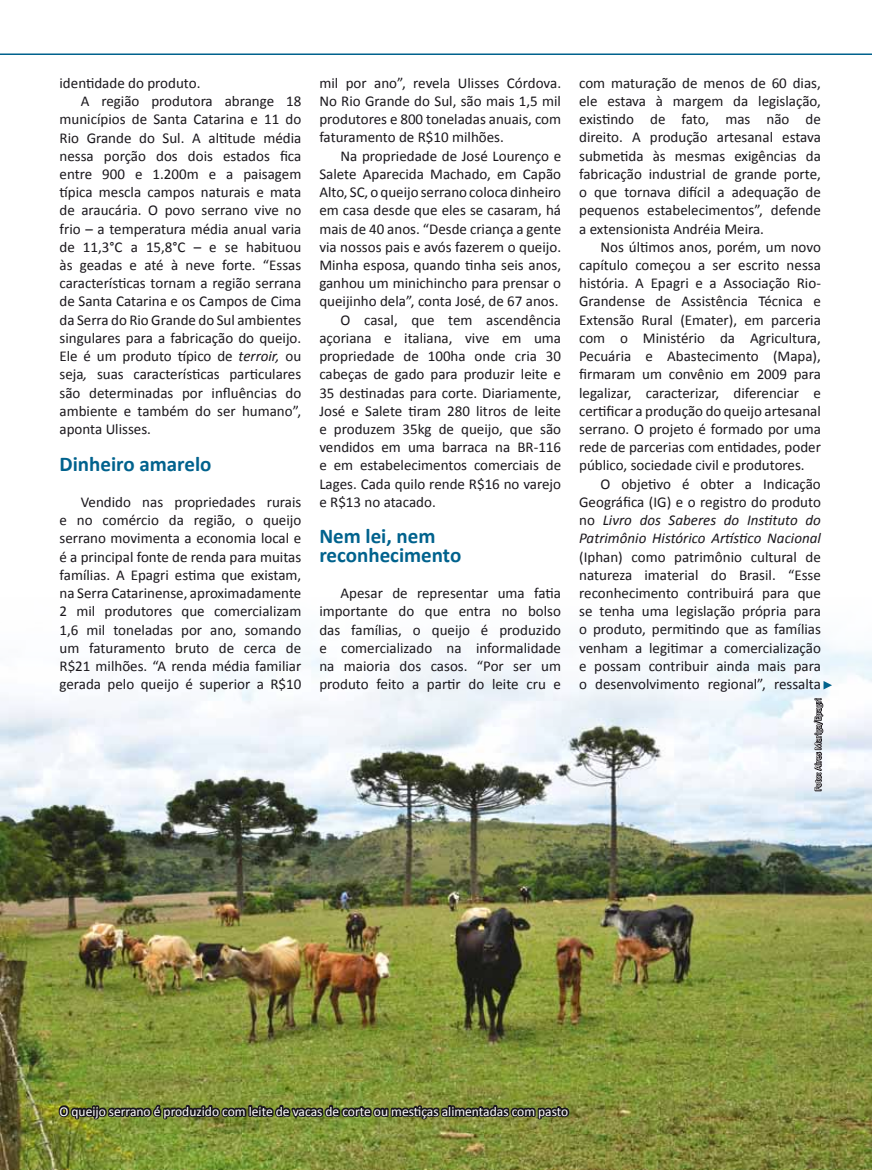
<style>
.page{position:relative;width:872px;height:1170px;background:#fff}
.page>*{position:absolute;margin:0;border:0;box-sizing:border-box;transform-origin:0 0}
.t1{font:700 21px/18.1px "Calibri";color:#00628d}
.t2{font:15px/18.1px "Calibri";color:#1a171c;text-align:justify}
.t3{font:italic 15px/18.1px "Calibri";color:#1a171c;text-align:justify}
.t4{font:13.5px "Calibri";color:#fff}
.t5{font:9px "Calibri";color:#fff}
.s1{font-style:italic}
.s2{font-style:normal}
</style>
<div class="page">
<hr style="left:0;top:53px;width:872px;height:2px;background:#00628d">
<img style="left:0;top:636px;width:872px;height:533px">
<svg style="left:57px;top:1091px;width:514px;height:41px;background:#6e7933"></svg>
<svg style="left:812px;top:696px;width:12px;height:96px"></svg>
<svg style="left:823px;top:681px;width:9px;height:8px"></svg>
<p class="t2" style="left:60px;top:73px;width:142px">identidade do produto.</p>
<p class="t2" style="left:81px;top:92px;width:222px">A região produtora abrange 18</p>
<p class="t2" style="left:60px;top:110px;width:243px">municípios de Santa Catarina e 11 do</p>
<p class="t2" style="left:60px;top:128px;width:243px">Rio Grande do Sul. A altitude média</p>
<p class="t2" style="left:60px;top:146px;width:243px">nessa porção dos dois estados fica</p>
<p class="t2" style="left:60px;top:164px;width:243px">entre 900 e 1.200m e a paisagem</p>
<p class="t2" style="left:60px;top:183px;width:243px">típica mescla campos naturais e mata</p>
<p class="t2" style="left:60px;top:201px;width:243px">de araucária. O povo serrano vive no</p>
<p class="t2" style="left:60px;top:219px;width:243px">frio – a temperatura média anual varia</p>
<p class="t2" style="left:60px;top:237px;width:243px">de 11,3°C a 15,8°C – e se habituou</p>
<p class="t2" style="left:60px;top:255px;width:243px">às geadas e até à neve forte. “Essas</p>
<p class="t2" style="left:60px;top:274px;width:243px">características tornam a região serrana</p>
<p class="t2" style="left:60px;top:292px;width:243px">de Santa Catarina e os Campos de Cima</p>
<p class="t2" style="left:60px;top:310px;width:243px">da Serra do Rio Grande do Sul ambientes</p>
<p class="t2" style="left:60px;top:328px;width:243px">singulares para a fabricação do queijo.</p>
<p class="t2" style="left:60px;top:346px;width:243px">Ele é um produto típico de <span class="s1">terroir,</span> ou</p>
<p class="t2" style="left:60px;top:365px;width:243px">seja<span class="s1">,</span> suas características particulares</p>
<p class="t2" style="left:60px;top:383px;width:243px">são determinadas por influências do</p>
<p class="t2" style="left:60px;top:401px;width:243px">ambiente e também do ser humano”,</p>
<p class="t2" style="left:60px;top:419px;width:93px">aponta Ulisses.</p>
<h1 class="t1" style="left:60px;top:453px;width:153px">Dinheiro amarelo</h1>
<p class="t2" style="left:60px;top:492px;width:243px;text-indent:21px">Vendido nas propriedades rurais e no comércio da região, o queijo serrano movimenta a economia local e é a principal fonte de renda para muitas famílias. A Epagri estima que existam, na Serra Catarinense, aproximadamente 2 mil produtores que comercializam 1,6 mil toneladas por ano, somando um faturamento bruto de cerca de R$21 milhões. “A renda média familiar gerada pelo queijo é superior a R$10</p>
<p class="t2" style="left:319px;top:73px;width:243px">mil por ano”, revela Ulisses Córdova.<br>No Rio Grande do Sul, são mais 1,5 mil produtores e 800 toneladas anuais, com faturamento de R$10 milhões.</p>
<p class="t2" style="left:340px;top:146px;width:222px">Na propriedade de José Lourenço e</p>
<p class="t2" style="left:319px;top:164px;width:243px">Salete Aparecida Machado, em Capão</p>
<p class="t2" style="left:319px;top:183px;width:243px">Alto, SC, o queijo serrano coloca dinheiro</p>
<p class="t2" style="left:319px;top:201px;width:243px">em casa desde que eles se casaram, há</p>
<p class="t2" style="left:319px;top:219px;width:243px">mais de 40 anos. “Desde criança a gente</p>
<p class="t2" style="left:319px;top:237px;width:243px">via nossos pais e avós fazerem o queijo.</p>
<p class="t2" style="left:319px;top:255px;width:243px">Minha esposa, quando tinha seis anos,</p>
<p class="t2" style="left:319px;top:274px;width:243px">ganhou um minichincho para prensar o</p>
<p class="t2" style="left:319px;top:292px;width:241px">queijinho dela”, conta José, de 67 anos.</p>
<p class="t2" style="left:340px;top:310px;width:222px">O casal, que tem ascendência</p>
<p class="t2" style="left:319px;top:328px;width:243px">açoriana e italiana, vive em uma</p>
<p class="t2" style="left:319px;top:346px;width:243px">propriedade de 100ha onde cria 30</p>
<p class="t2" style="left:319px;top:365px;width:243px">cabeças de gado para produzir leite e</p>
<p class="t2" style="left:319px;top:383px;width:243px">35 destinadas para corte. Diariamente,</p>
<p class="t2" style="left:319px;top:401px;width:243px">José e Salete tiram 280 litros de leite</p>
<p class="t2" style="left:319px;top:419px;width:243px">e produzem 35kg de queijo, que são</p>
<p class="t2" style="left:319px;top:437px;width:243px">vendidos em uma barraca na BR-116</p>
<p class="t2" style="left:319px;top:456px;width:243px">e em estabelecimentos comerciais de</p>
<p class="t2" style="left:319px;top:474px;width:243px">Lages. Cada quilo rende R$16 no varejo</p>
<p class="t2" style="left:319px;top:492px;width:118px">e R$13 no atacado.</p>
<h1 class="t1" style="left:319px;top:526px;width:143px">Nem lei, nem reconhecimento</h1>
<p class="t2" style="left:319px;top:583px;width:243px;text-indent:21px">Apesar de representar uma fatia importante do que entra no bolso das famílias, o queijo é produzido e comercializado na informalidade na maioria dos casos. “Por ser um produto feito a partir do leite cru e</p>
<p class="t2" style="left:579px;top:73px;width:243px">com maturação de menos de 60 dias, ele estava à margem da legislação, existindo de fato, mas não de direito. A produção artesanal estava submetida às mesmas exigências da fabricação industrial de grande porte, o que tornava difícil a adequação de pequenos estabelecimentos”, defende a extensionista Andréia Meira.</p>
<p class="t2" style="left:579px;top:237px;width:243px;text-indent:21px">Nos últimos anos, porém, um novo capítulo começou a ser escrito nessa história. A Epagri e a Associação Rio-Grandense de Assistência Técnica e Extensão Rural (Emater), em parceria com o Ministério da Agricultura, Pecuária e Abastecimento (Mapa), firmaram um convênio em 2009 para legalizar, caracterizar, diferenciar e certificar a produção do queijo artesanal serrano. O projeto é formado por uma rede de parcerias com entidades, poder público, sociedade civil e produtores.</p>
<p class="t3" style="left:579px;top:474px;width:243px;text-indent:21px"><span class="s2">O objetivo é obter a Indicação Geográfica (IG) e o registro do produto no</span> Livro dos Saberes do Instituto do Patrimônio Histórico Artístico Nacional</p>
<p class="t2" style="left:579px;top:547px;width:243px">(Iphan) como patrimônio cultural de natureza imaterial do Brasil. “Esse reconhecimento contribuirá para que se tenha uma legislação própria para o produto, permitindo que as famílias venham a legitimar a comercialização e possam contribuir ainda mais para o desenvolvimento regional”, ressalta</p>
<p class="t5" style="left:811px;top:791px;width:95px;rotate:-90deg">Foto: Aires Mariga/Epagri</p>
<p class="t4" style="left:60px;top:1101px;width:510px">O queijo serrano é produzido com leite de vacas de corte ou mestiças alimentadas com pasto</p>
</div>
